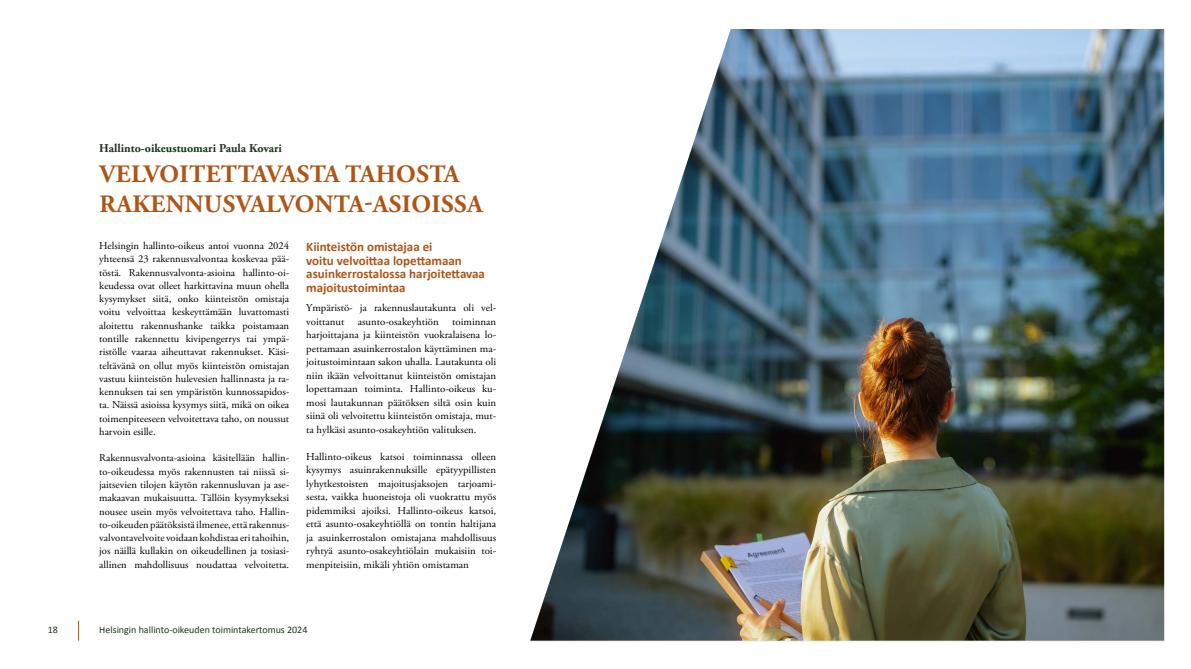
<style>
.page{position:relative;width:1191px;height:669px;background:#fff}
.page>*{position:absolute;margin:0;border:0;box-sizing:border-box;transform-origin:0 0}
.otsikko_h1{font:700 25px/30px "Adobe Garamond Pro";letter-spacing:.015em;color:#ae5517}
.valiotsikko_h2{font:700 13px/13.5px "Calibri";color:#ae5517}
.leipis_p{font:700 12px "Adobe Garamond Pro";color:#1d361d}
.leipis_p-2{font:10.5px/13.3px "Adobe Garamond Pro";color:#000;text-align:justify}
.t1{font:10px "Calibri";color:#1d361d}
</style>
<div class="page">
<svg style="left:78px;top:621px;width:1px;height:20px"></svg>
<img style="left:530px;top:29px;width:634px;height:612px">
<p class="leipis_p" style="left:99px;top:141px;width:184px">Hallinto-oikeustuomari Paula Kovari</p>
<h1 class="otsikko_h1" style="left:99px;top:159px;width:385px">VELVOITETTAVASTA TAHOSTA<br>RAKENNUSVALVONTA-ASIOISSA</h1>
<p class="leipis_p-2" style="left:99px;top:239px;width:191px">Helsingin hallinto-oikeus antoi vuonna 2024 yhteensä 23 rakennusvalvontaa koskevaa pää&shy;töstä. Rakennusvalvonta-asioina hallinto-oi&shy;keudessa ovat olleet harkittavina muun ohella kysymykset siitä, onko kiinteistön omistaja voitu velvoittaa keskeyttämään luvattomasti aloitettu rakennushanke taikka poistamaan tontille rakennettu kivipengerrys tai ympä&shy;ristölle vaaraa aiheuttavat rakennukset. Käsi&shy;teltävänä on ollut myös kiinteistön omistajan vastuu kiinteistön hulevesien hallinnasta ja ra&shy;kennuksen tai sen ympäristön kunnossapidos&shy;ta. Näissä asioissa kysymys siitä, mikä on oikea toimenpiteeseen velvoitettava taho, on noussut harvoin esille.</p>
<p class="leipis_p-2" style="left:99px;top:452px;width:191px">Rakennusvalvonta-asioina käsitellään hallin&shy;to-oikeudessa myös rakennusten tai niissä si&shy;jaitsevien tilojen käytön rakennusluvan ja ase&shy;makaavan mukaisuutta. Tällöin kysymykseksi nousee usein myös velvoitettava taho. Hallin&shy;to-oikeuden päätöksistä ilmenee, että rakennus&shy;valvontavelvoite voidaan kohdistaa eri tahoihin, jos näillä kullakin on oikeudellinen ja tosiasi&shy;allinen mahdollisuus noudattaa velvoitetta.</p>
<h2 class="valiotsikko_h2" style="left:306px;top:240px;width:180px">Kiinteistön omistajaa ei<br>voitu velvoittaa lopettamaan asuinkerrostalossa harjoitettavaa majoitustoimintaa</h2>
<p class="leipis_p-2" style="left:306px;top:301px;width:191px">Ympäristö- ja rakennuslautakunta oli vel&shy;voittanut</p>
<p class="leipis_p-2" style="left:358px;top:315px;width:83px">asunto-osakeyhtiön</p>
<p class="leipis_p-2" style="left:306px;top:315px;width:191px;text-indent:146px">toiminnan harjoittajana ja kiinteistön vuokralaisena lo&shy;pettamaan asuinkerrostalon käyttäminen ma&shy;joitustoimintaan sakon uhalla. Lautakunta oli niin ikään velvoittanut kiinteistön omistajan lopettamaan toiminta. Hallinto-oikeus ku&shy;mosi lautakunnan päätöksen siltä osin kuin siinä oli velvoitettu kiinteistön omistaja, mut&shy;ta hylkäsi asunto-osakeyhtiön valituksen.</p>
<p class="leipis_p-2" style="left:306px;top:450px;width:191px">Hallinto-oikeus katsoi toiminnassa olleen kysymys asuinrakennuksille epätyypillisten lyhytkestoisten majoitusjaksojen tarjoami&shy;sesta, vaikka huoneistoja oli vuokrattu myös pidemmiksi ajoiksi. Hallinto-oikeus katsoi, että asunto-osakeyhtiöllä on tontin haltijana ja asuinkerrostalon omistajana mahdollisuus ryhtyä asunto-osakeyhtiölain mukaisiin toi&shy;menpiteisiin, mikäli yhtiön omistaman</p>
<p class="t1" style="left:48px;top:623px;width:12px">18</p>
<p class="t1" style="left:99px;top:623px;width:210px">Helsingin hallinto-oikeuden toimintakertomus 2024</p>
</div>
